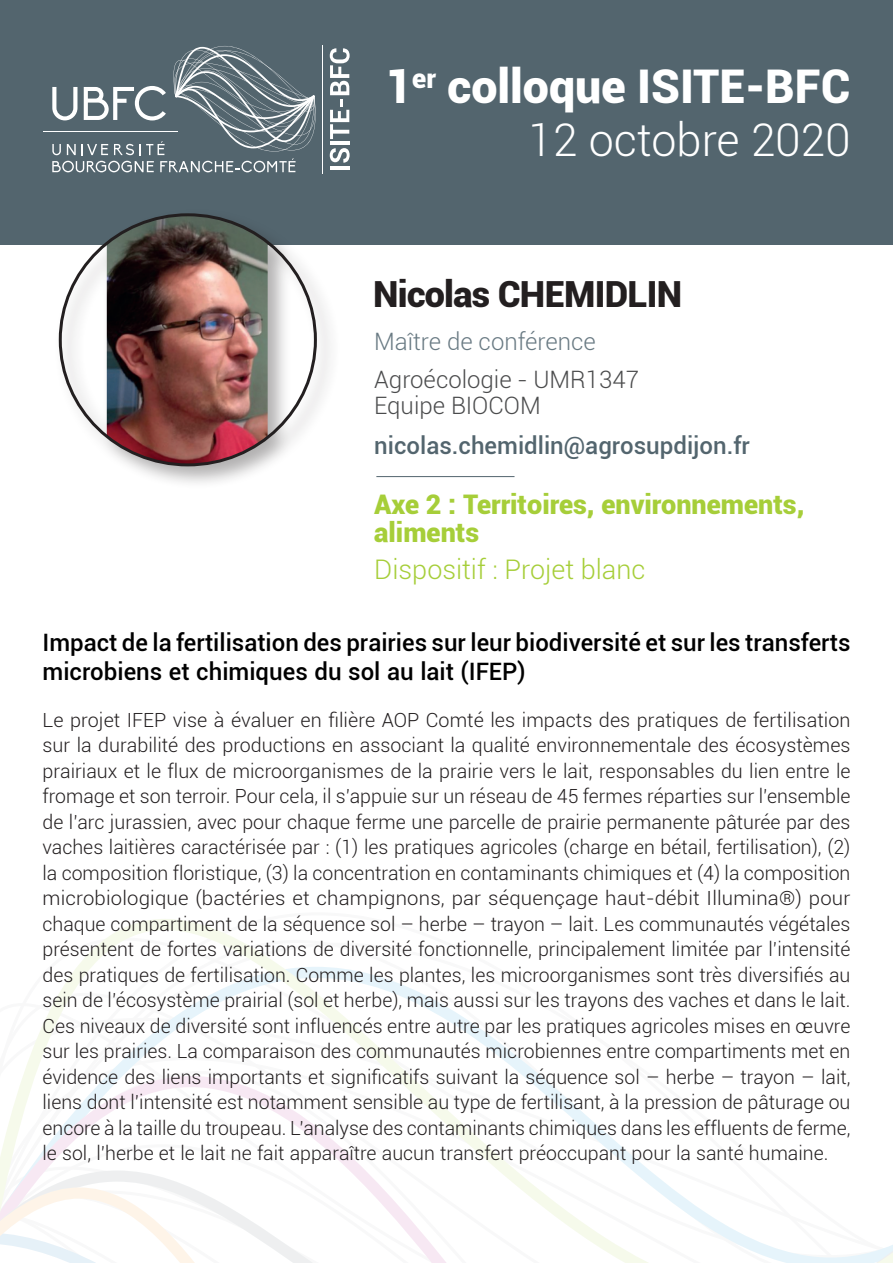
<style>
.page{position:relative;width:893px;height:1263px;background:#fff}
.page>*{position:absolute;margin:0;border:0;box-sizing:border-box;transform-origin:0 0}
.t1{font:900 46.5px "Roboto";color:#fff}
.t2{font:300 45px "Roboto";color:#fff}
.t3{font:900 36px "Roboto";letter-spacing:-.02em;color:#231f20}
.t4{font:900 27px/28.5px "Roboto";color:#a6ce39}
.t5{font:300 27px "Roboto";color:#a6ce39}
.t6{font:500 24px/28.8px "Roboto";color:#000}
.t7{font:500 24px "Roboto";color:#53656e}
.t8{font:300 24px/25.5px "Roboto";color:#4b4c4d}
.t9{font:300 24px "Roboto";color:#697a83}
.t10{font:300 19.5px/25.5px "Roboto";color:#231f20;text-align:justify}
</style>
<div class="page">
<svg style="left:0;top:919px;width:893px;height:344px"></svg>
<div style="left:0;top:0;width:893px;height:244px;background:#53656e"></div>
<hr style="left:44px;top:131px;width:134px;height:1px;background:#fff">
<svg style="left:52px;top:46px;width:264px;height:126px"></svg>
<hr style="left:330px;top:166px;width:19px;height:4px;background:#fff">
<svg style="left:330px;top:148px;width:20px;height:15px"></svg>
<hr style="left:330px;top:141px;width:19px;height:4px;background:#fff">
<svg style="left:330px;top:48px;width:20px;height:91px"></svg>
<hr style="left:322px;top:45px;width:1px;height:129px;background:#fff">
<div style="left:54px;top:209px;width:286px;height:280px;background:#231f20;opacity:.35"></div>
<img style="left:106px;top:215px;width:162px;height:250px">
<hr style="left:376px;top:476px;width:138px;height:1px;background:#53656e">
<h1 class="t1" style="left:385px;top:54px;width:467px">1<sup>er</sup> colloque ISITE-BFC</h1>
<h2 class="t2" style="left:528px;top:109px;width:324px">12 octobre 2020</h2>
<h3 class="t3" style="left:373px;top:269px;width:311px">Nicolas CHEMIDLIN</h3>
<p class="t9" style="left:374px;top:324px;width:223px">Maître de conférence</p>
<p class="t8" style="left:374px;top:366px;width:266px">Agroécologie - UMR1347<br>Equipe BIOCOM</p>
<p class="t7" style="left:374px;top:429px;width:377px">nicolas.chemidlin@agrosupdijon.fr</p>
<h3 class="t4" style="left:374px;top:489px;width:432px">Axe 2 : Territoires, environnements, aliments</h3>
<h3 class="t5" style="left:374px;top:551px;width:273px">Dispositif : Projet blanc</h3>
<p class="t6" style="left:43px;top:627px;width:809px">Impact de la fertilisation des prairies sur leur biodiversité et sur les transferts microbiens et chimiques du sol au lait (IFEP)</p>
<p class="t10" style="left:43px;top:707px;width:809px">Le projet IFEP vise à évaluer en filière AOP Comté les impacts des pratiques de fertilisation sur la durabilité des productions en associant la qualité environnementale des écosystèmes prairiaux et le flux de microorganismes de la prairie vers le lait, responsables du lien entre le fromage et son terroir. Pour cela, il s’appuie sur un réseau de 45 fermes réparties sur l’ensemble de l’arc jurassien, avec pour chaque ferme une parcelle de prairie permanente pâturée par des vaches laitières caractérisée par : (1) les pratiques agricoles (charge en bétail, fertilisation), (2) la composition floristique, (3) la concentration en contaminants chimiques et (4) la composition microbiologique (bactéries et champignons, par séquençage haut-débit Illumina®) pour chaque compartiment de la séquence sol – herbe – trayon – lait. Les communautés végétales présentent de fortes variations de diversité fonctionnelle, principalement limitée par l’intensité des pratiques de fertilisation. Comme les plantes, les microorganismes sont très diversifiés au sein de l’écosystème prairial (sol et herbe), mais aussi sur les trayons des vaches et dans le lait.<br>Ces niveaux de diversité sont influencés entre autre par les pratiques agricoles mises en œuvre sur les prairies. La comparaison des communautés microbiennes entre compartiments met en évidence des liens importants et significatifs suivant la séquence sol – herbe – trayon – lait, liens dont l’intensité est notamment sensible au type de fertilisant, à la pression de pâturage ou encore à la taille du troupeau. L’analyse des contaminants chimiques dans les effluents de ferme, le sol, l’herbe et le lait ne fait apparaître aucun transfert préoccupant pour la santé humaine.</p>
</div>
